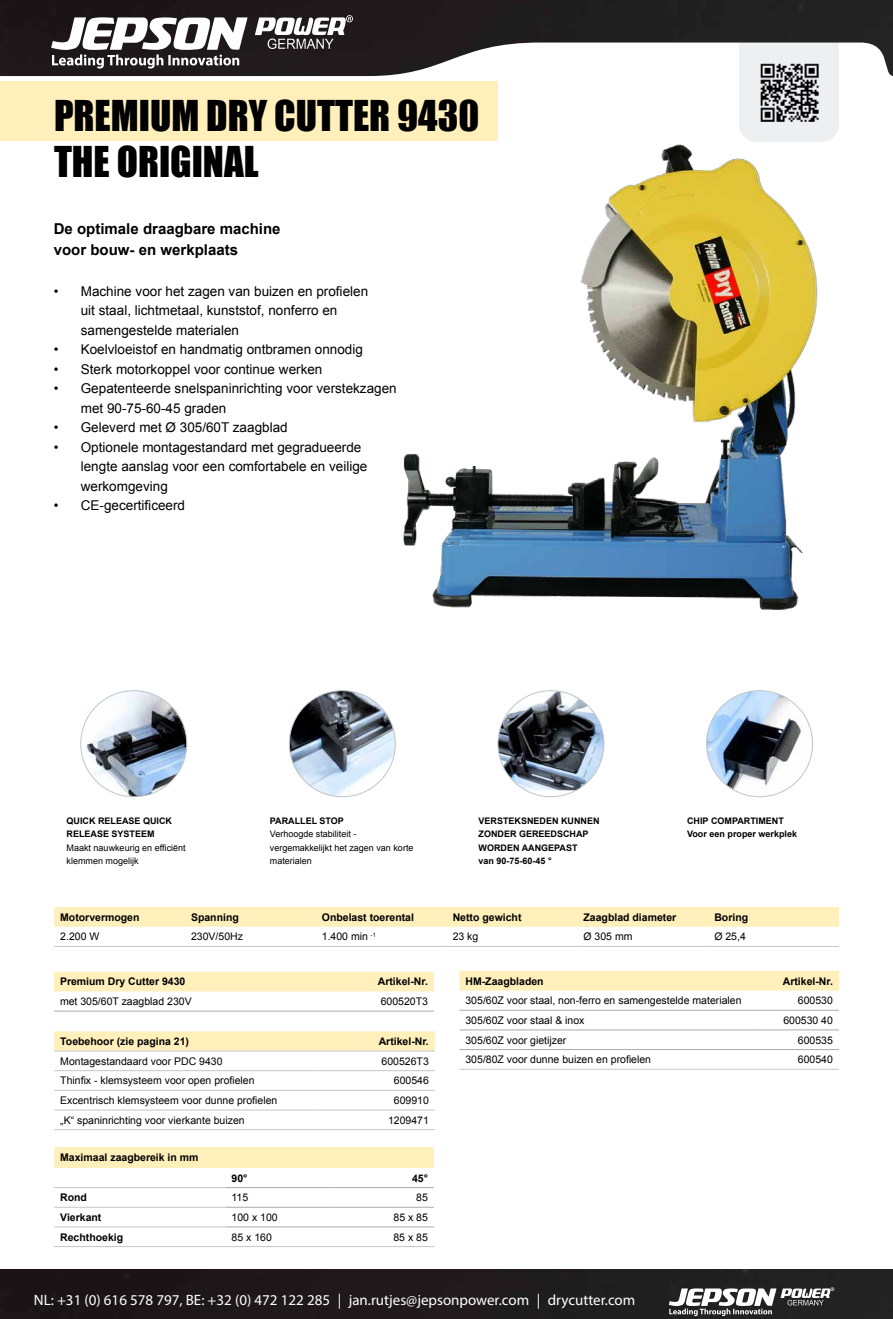
<style>
.page{position:relative;width:893px;height:1319px;background:#fff}
.page>*{position:absolute;margin:0;border:0;box-sizing:border-box;transform-origin:0 0}
.t1{font:39px/46.5px "Impact";color:#000}
.t2{font:15px "Myriad Pro";color:#fff}
.t3{font:700 15px/21px "Arial";color:#000}
.t4{font:13.5px/19.5px "Arial";color:#000}
.t5{font:10.5px "Arial";color:#000}
.t6{font:700 10.5px "Arial";color:#000}
.t7{font:700 9px/13.5px "Arial";color:#000}
.t8{font:9px/13.5px "Arial";color:#000}
</style>
<div class="page">
<div style="left:739px;top:4px;width:100px;height:138px;background:#edeff0;border-radius:18px"></div>
<img style="left:760px;top:76px;width:59px;height:46px">
<img style="left:403px;top:132px;width:423px;height:478px">
<img style="left:81px;top:690px;width:106px;height:106px;border-radius:53px">
<img style="left:289px;top:690px;width:106px;height:106px;border-radius:53px">
<img style="left:706px;top:690px;width:106px;height:106px;border-radius:53px">
<img style="left:498px;top:690px;width:106px;height:100px">
<div style="left:0;top:82px;width:497px;height:59px;background:#ffefbb"></div>
<div style="left:54px;top:907px;width:785px;height:19px;background:#ffefbb"></div>
<hr style="left:54px;top:946px;width:131px;height:1px;background:#bfc6ca">
<hr style="left:185px;top:946px;width:131px;height:1px;background:#bfc6ca">
<hr style="left:316px;top:946px;width:131px;height:1px;background:#bfc6ca">
<hr style="left:447px;top:946px;width:130px;height:1px;background:#bfc6ca">
<hr style="left:577px;top:946px;width:131px;height:1px;background:#bfc6ca">
<hr style="left:708px;top:946px;width:131px;height:1px;background:#bfc6ca">
<div style="left:54px;top:1031px;width:381px;height:19px;background:#ffefbb"></div>
<hr style="left:54px;top:1050px;width:263px;height:1px;background:#bfc6ca">
<hr style="left:317px;top:1050px;width:118px;height:1px;background:#bfc6ca">
<hr style="left:54px;top:1070px;width:263px;height:1px;background:#bfc6ca">
<hr style="left:317px;top:1070px;width:118px;height:1px;background:#bfc6ca">
<hr style="left:54px;top:1089px;width:263px;height:1px;background:#bfc6ca">
<hr style="left:317px;top:1089px;width:118px;height:1px;background:#bfc6ca">
<hr style="left:54px;top:1109px;width:263px;height:1px;background:#bfc6ca">
<hr style="left:317px;top:1109px;width:118px;height:1px;background:#bfc6ca">
<hr style="left:54px;top:1129px;width:263px;height:1px;background:#bfc6ca">
<hr style="left:317px;top:1129px;width:118px;height:1px;background:#bfc6ca">
<div style="left:54px;top:971px;width:380px;height:20px;background:#ffefbb"></div>
<hr style="left:54px;top:1010px;width:263px;height:1px;background:#a4acb1">
<hr style="left:317px;top:1010px;width:117px;height:1px;background:#a4acb1">
<div style="left:459px;top:971px;width:380px;height:19px;background:#ffefbb"></div>
<hr style="left:459px;top:1049px;width:296px;height:1px;background:#a4acb1">
<hr style="left:755px;top:1049px;width:84px;height:1px;background:#a4acb1">
<hr style="left:459px;top:1009px;width:296px;height:1px;background:#a4acb1">
<hr style="left:755px;top:1009px;width:84px;height:1px;background:#a4acb1">
<hr style="left:459px;top:1029px;width:296px;height:1px;background:#a4acb1">
<hr style="left:755px;top:1029px;width:84px;height:1px;background:#a4acb1">
<hr style="left:459px;top:1068px;width:296px;height:1px;background:#bfc6ca">
<hr style="left:755px;top:1068px;width:84px;height:1px;background:#bfc6ca">
<div style="left:54px;top:1147px;width:380px;height:20px;background:#ffefbb"></div>
<hr style="left:226px;top:1187px;width:109px;height:1px;background:#a4acb1">
<hr style="left:335px;top:1187px;width:99px;height:1px;background:#a4acb1">
<hr style="left:54px;top:1187px;width:172px;height:1px;background:#bfc6ca">
<hr style="left:54px;top:1206px;width:172px;height:1px;background:#bfc6ca">
<hr style="left:54px;top:1226px;width:172px;height:1px;background:#bfc6ca">
<hr style="left:54px;top:1245px;width:172px;height:1px;background:#bfc6ca">
<hr style="left:226px;top:1206px;width:109px;height:1px;background:#a4acb1">
<hr style="left:335px;top:1206px;width:99px;height:1px;background:#a4acb1">
<hr style="left:226px;top:1226px;width:109px;height:1px;background:#a4acb1">
<hr style="left:335px;top:1226px;width:99px;height:1px;background:#a4acb1">
<hr style="left:226px;top:1245px;width:109px;height:1px;background:#bfc6ca">
<hr style="left:335px;top:1245px;width:99px;height:1px;background:#bfc6ca">
<hr style="left:892px;top:82px;width:1px;height:59px;background:#ffefbb">
<div style="left:454px;top:434px;width:47px;height:32px;background:#fff"></div>
<img style="left:0;top:0;width:893px;height:76px">
<svg style="left:40px;top:0;width:324px;height:74px;fill:#1f191b"></svg>
<img style="left:0;top:1269px;width:893px;height:49px">
<svg style="left:661px;top:1269px;width:178px;height:49px;background:#505050"></svg>
<h1 class="t1" style="left:54px;top:91px;width:427px">PREMIUM DRY CUTTER 9430<br>THE ORIGINAL</h1>
<h2 class="t3" style="left:54px;top:219px;width:228px">De optimale draagbare machine voor bouw- en werkplaats</h2>
<p class="t4" style="left:81px;top:281px;width:289px;text-indent:-27px">• Machine voor het zagen van buizen en profielen uit staal, lichtmetaal, kunststof, nonferro en samengestelde materialen</p>
<p class="t4" style="left:54px;top:339px;width:311px">• Koelvloeistof en handmatig ontbramen onnodig</p>
<p class="t4" style="left:54px;top:359px;width:270px">• Sterk motorkoppel voor continue werken</p>
<p class="t4" style="left:81px;top:378px;width:317px;text-indent:-27px">• Gepatenteerde snelspaninrichting voor verstekzagen met 90-75-60-45 graden</p>
<p class="t4" style="left:54px;top:417px;width:235px">• Geleverd met Ø 305/60T zaagblad</p>
<p class="t4" style="left:81px;top:437px;width:288px;text-indent:-27px">• Optionele montagestandard met gegradueerde lengte aanslag voor een comfortabele en veilige werkomgeving</p>
<p class="t4" style="left:54px;top:495px;width:133px">• CE-gecertificeerd</p>
<p class="t7" style="left:67px;top:814px;width:107px">QUICK RELEASE QUICK<br>RELEASE SYSTEEM</p>
<p class="t8" style="left:67px;top:840px;width:121px">Maakt nauwkeurig en efficiënt klemmen mogelijk</p>
<p class="t7" style="left:270px;top:814px;width:76px">PARALLEL STOP</p>
<p class="t8" style="left:270px;top:827px;width:145px">Verhoogde stabiliteit - vergemakkelijkt het zagen van korte materialen</p>
<p class="t7" style="left:479px;top:814px;width:123px">VERSTEKSNEDEN KUNNEN<br>ZONDER GEREEDSCHAP<br>WORDEN AANGEPAST<br>van 90-75-60-45 °</p>
<p class="t7" style="left:687px;top:814px;width:111px">CHIP COMPARTIMENT<br>Voor een proper werkplek</p>
<p class="t6" style="left:60px;top:910px;width:81px">Motorvermogen</p>
<p class="t6" style="left:191px;top:910px;width:49px">Spanning</p>
<p class="t6" style="left:322px;top:910px;width:94px">Onbelast toerental</p>
<p class="t6" style="left:453px;top:910px;width:70px">Netto gewicht</p>
<p class="t6" style="left:583px;top:910px;width:94px">Zaagblad diameter</p>
<p class="t6" style="left:714px;top:910px;width:35px">Boring</p>
<p class="t5" style="left:60px;top:929px;width:41px">2.200 W</p>
<p class="t5" style="left:191px;top:929px;width:53px">230V/50Hz</p>
<p class="t5" style="left:322px;top:929px;width:56px">1.400 min <sup>-1</sup></p>
<p class="t5" style="left:453px;top:929px;width:27px">23 kg</p>
<p class="t5" style="left:583px;top:929px;width:51px">Ø 305 mm</p>
<p class="t5" style="left:714px;top:929px;width:33px">Ø 25,4</p>
<p class="t6" style="left:60px;top:974px;width:127px">Premium Dry Cutter 9430</p>
<p class="t6" style="left:378px;top:974px;width:52px">Artikel-Nr.</p>
<p class="t5" style="left:60px;top:994px;width:133px">met 305/60T zaagblad 230V</p>
<p class="t5" style="left:381px;top:994px;width:49px">600520T3</p>
<p class="t6" style="left:60px;top:1034px;width:130px">Toebehoor (zie pagina 21)</p>
<p class="t6" style="left:379px;top:1034px;width:52px">Artikel-Nr.</p>
<p class="t5" style="left:60px;top:1053px;width:164px">Montagestandaard voor PDC 9430</p>
<p class="t5" style="left:382px;top:1053px;width:49px">600526T3</p>
<p class="t5" style="left:60px;top:1073px;width:196px">Thinfix - klemsysteem voor open profielen</p>
<p class="t5" style="left:394px;top:1073px;width:37px">600546</p>
<p class="t5" style="left:60px;top:1093px;width:219px">Excentrisch klemsysteem voor dunne profielen</p>
<p class="t5" style="left:394px;top:1093px;width:37px">609910</p>
<p class="t5" style="left:60px;top:1112px;width:186px">„K“ spaninrichting voor vierkante buizen</p>
<p class="t5" style="left:388px;top:1112px;width:42px">1209471</p>
<p class="t6" style="left:60px;top:1150px;width:140px">Maximaal zaagbereik in mm</p>
<p class="t6" style="left:232px;top:1170px;width:17px">90°</p>
<p class="t6" style="left:412px;top:1170px;width:17px">45°</p>
<p class="t6" style="left:60px;top:1190px;width:28px">Rond</p>
<p class="t5" style="left:232px;top:1190px;width:18px">115</p>
<p class="t5" style="left:416px;top:1190px;width:13px">85</p>
<p class="t6" style="left:60px;top:1209px;width:43px">Vierkant</p>
<p class="t5" style="left:232px;top:1210px;width:48px">100 x 100</p>
<p class="t5" style="left:393px;top:1210px;width:36px">85 x 85</p>
<p class="t6" style="left:60px;top:1229px;width:65px">Rechthoekig</p>
<p class="t5" style="left:232px;top:1229px;width:42px">85 x 160</p>
<p class="t5" style="left:393px;top:1229px;width:36px">85 x 85</p>
<p class="t6" style="left:465px;top:973px;width:80px">HM-Zaagbladen</p>
<p class="t6" style="left:783px;top:973px;width:52px">Artikel-Nr.</p>
<p class="t5" style="left:465px;top:993px;width:278px">305/60Z voor staal, non-ferro en samengestelde materialen</p>
<p class="t5" style="left:798px;top:993px;width:37px">600530</p>
<p class="t5" style="left:465px;top:1013px;width:121px">305/60Z voor staal &amp; inox</p>
<p class="t5" style="left:783px;top:1013px;width:51px">600530 40</p>
<p class="t5" style="left:465px;top:1032px;width:102px">305/60Z voor gietijzer</p>
<p class="t5" style="left:798px;top:1032px;width:37px">600535</p>
<p class="t5" style="left:465px;top:1052px;width:187px">305/80Z voor dunne buizen en profielen</p>
<p class="t5" style="left:798px;top:1052px;width:37px">600540</p>
<h2 class="t2" style="left:34px;top:1290px;width:603px">NL: +31 (0) 616 578 797, BE: +32 (0) 472 122 285 | jan.rutjes@jepsonpower.com | drycutter.com</h2>
</div>
